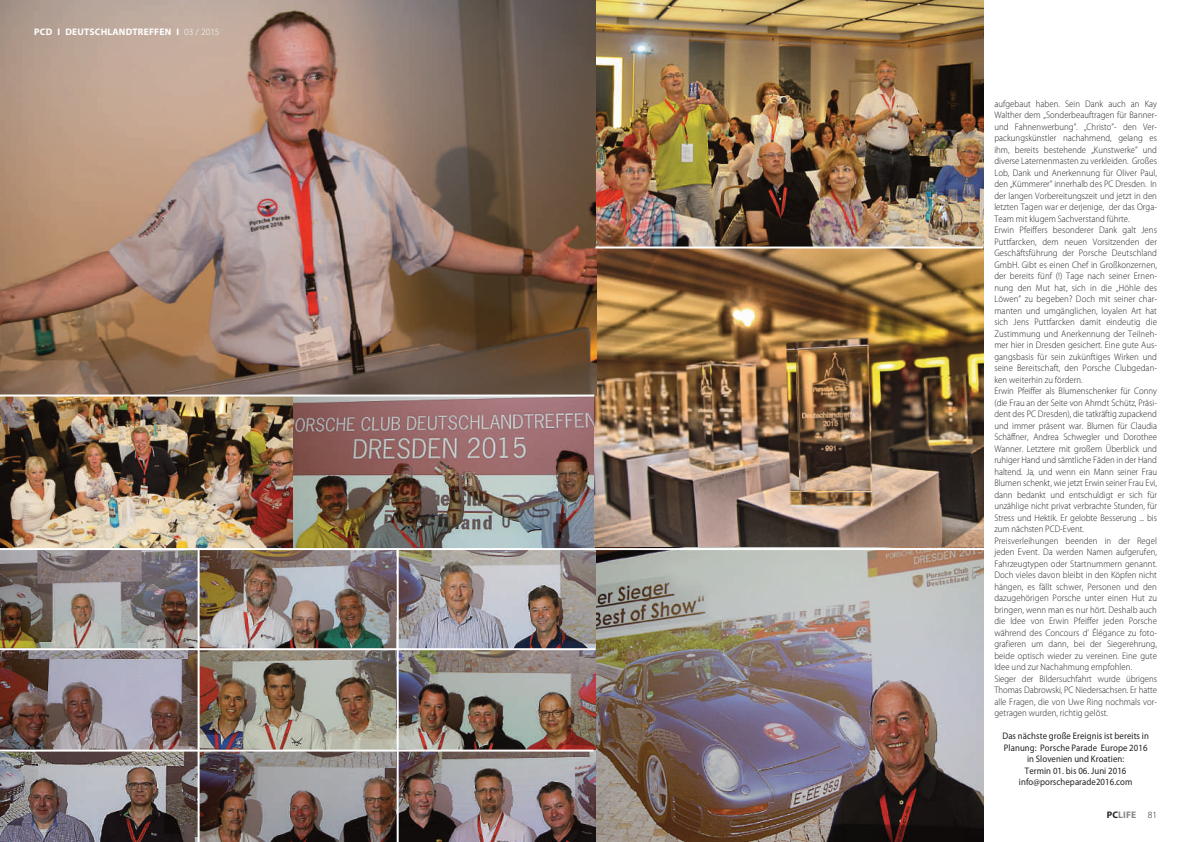
<style>
.page{position:relative;width:1191px;height:842px;background:#fff}
.page>*{position:absolute;margin:0;border:0;box-sizing:border-box;transform-origin:0 0}
.t1{font:300 9.5px/11.5px "Myriad Pro";letter-spacing:.01em;color:#231f20;scale:.92 1}
.t2{font:9.5px/11.5px "Myriad Pro";letter-spacing:.01em;color:#231f20;text-align:center;scale:.92 1}
.t3{font:700 9.5px "Myriad Pro";letter-spacing:.02em;color:#fff}
.t4{font:700 9.5px "Myriad Pro";letter-spacing:.02em;color:#858789}
.s1{font-weight:300}
.s2{color:#231f20}
.s3{font-weight:300;color:#231f20}
</style>
<div class="page">
<img style="left:0;top:397px;width:293px;height:151px">
<img style="left:293px;top:397px;width:301px;height:151px">
<img style="left:594px;top:249px;width:389px;height:593px">
<img style="left:0;top:1px;width:596px;height:395px">
<img style="left:596px;top:1px;width:387px;height:246px">
<img style="left:0;top:550px;width:595px;height:292px">
<hr style="left:0;top:648px;width:595px;height:2px;background:#fff">
<hr style="left:0;top:548px;width:987px;height:2px;background:#fff">
<hr style="left:0;top:395px;width:594px;height:2px;background:#fff">
<hr style="left:0;top:749px;width:593px;height:2px;background:#fff">
<hr style="left:595px;top:247px;width:388px;height:2px;background:#fff">
<hr style="left:198px;top:549px;width:2px;height:293px;background:#fff">
<hr style="left:397px;top:549px;width:2px;height:293px;background:#fff">
<p class="t3" style="left:34px;top:27px;width:187px">PCD I DEUTSCHLANDTREFFEN I <span class="s1">03 / 2015</span></p>
<p class="t1" style="left:994px;top:98px;width:178px">aufgebaut haben. Sein Dank auch an Kay Walther dem „Sonderbeauftragen für Banner&shy;und Fahnenwerbung”. „Christo”- den Ver&shy;packungskünstler nachahmend, gelang es ihm, bereits bestehende „Kunstwerke” und diverse Laternenmasten zu verkleiden. Großes Lob, Dank und Anerkennung für Oliver Paul, den „Kümmerer” innerhalb des PC Dresden. In der langen Vorbereitungszeit und jetzt in den letzten Tagen war er derjenige, der das Orga-Team mit klugem Sachverstand führte.<br>Erwin Pfeiffers besonderer Dank galt Jens Puttfarcken, dem neuen Vorsitzenden der Geschäftsführung der Porsche Deutschland GmbH. Gibt es einen Chef in Großkonzernen, der bereits fünf (!) Tage nach seiner Ernen&shy;nung den Mut hat, sich in die „Höhle des Löwen” zu begeben? Doch mit seiner char&shy;manten und umgänglichen, loyalen Art hat sich Jens Puttfarcken damit eindeutig die Zustimmung und Anerkennung der Teilneh&shy;mer hier in Dresden gesichert. Eine gute Aus&shy;gangsbasis für sein zukünftiges Wirken und seine Bereitschaft, den Porsche Clubgedan&shy;ken weiterhin zu fördern.<br>Erwin Pfeiffer als Blumenschenker für Conny (die Frau an der Seite von Ahrndt Schütz, Präsi&shy;dent des PC Dresden), die tatkräftig zupackend und immer präsent war. Blumen für Claudia Schäffner, Andrea Schwegler und Dorothee Wanner. Letztere mit großem Überblick und ruhiger Hand und sämtliche Fäden in der Hand haltend. Ja, und wenn ein Mann seiner Frau Blumen schenkt, wie jetzt Erwin seiner Frau Evi, dann bedankt und entschuldigt er sich für unzählige nicht privat verbrachte Stunden, für Stress und Hektik. Er gelobte Besserung ... bis zum nächsten PCD-Event.<br>Preisverleihungen beenden in der Regel jeden Event. Da werden Namen aufgerufen, Fahrzeugtypen oder Startnummern genannt.<br>Doch vieles davon bleibt in den Köpfen nicht hängen, es fällt schwer, Personen und den dazugehörigen Porsche unter einen Hut zu bringen, wenn man es nur hört. Deshalb auch die Idee von Erwin Pfeiffer jeden Porsche während des Concours d’ Élégance zu foto&shy;grafieren um dann, bei der Siegerehrung, beide optisch wieder zu vereinen. Eine gute Idee und zur Nachahmung empfohlen.<br>Sieger der Bildersuchfahrt wurde übrigens Thomas Dabrowski, PC Niedersachsen. Er hatte alle Fragen, die von Uwe Ring nochmals vor&shy;getragen wurden, richtig gelöst.</p>
<p class="t2" style="left:1002px;top:731px;width:161px">Das nächste große Ereignis ist bereits in<br>Planung: Porsche Parade Europe 2016 in Slovenien und Kroatien:<br>Termin 01. bis 06. Juni 2016 info@porscheparade2016.com</p>
<p class="t4" style="left:1106px;top:809px;width:52px"><span class="s2">PC</span>LIFE <span class="s3">81</span></p>
</div>
